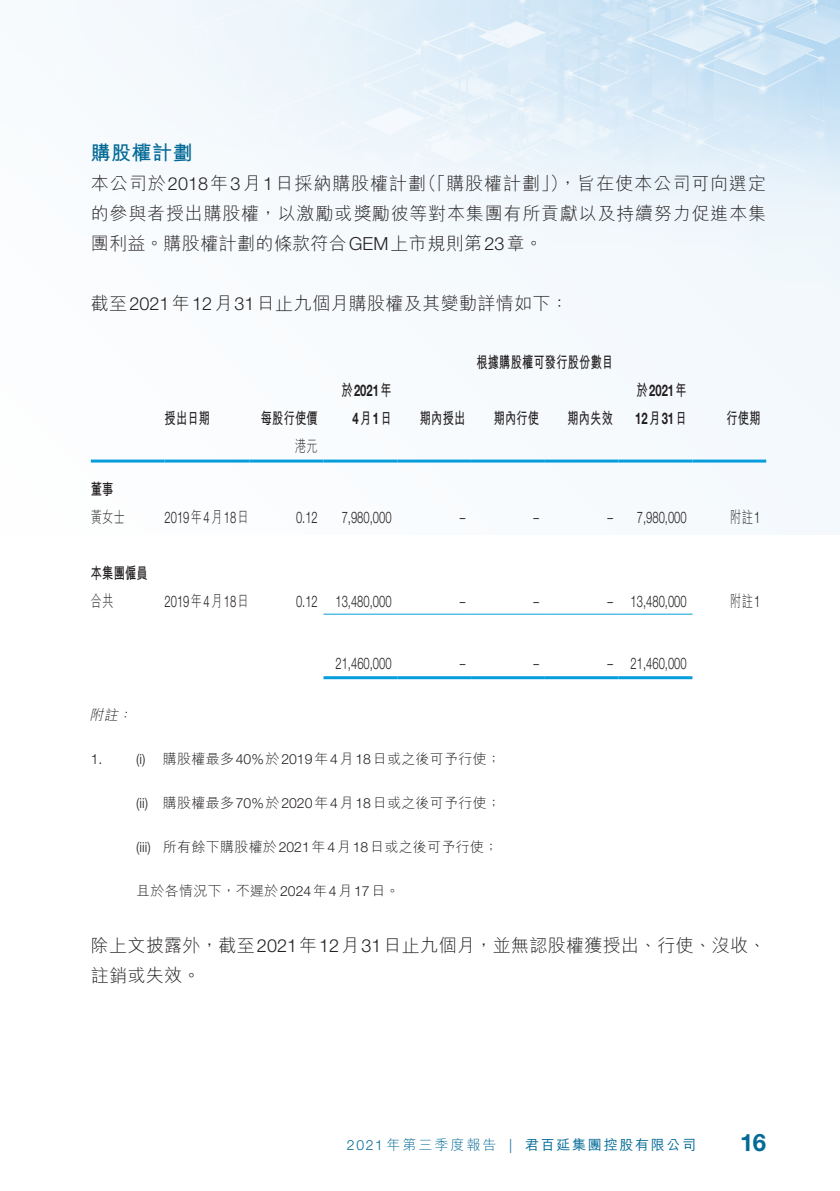
<style>
.page{position:relative;width:840px;height:1191px;background:#fff}
.page>*{position:absolute;margin:0;border:0;box-sizing:border-box;transform-origin:0 0}
.t1{font:700 24px "Helvetica Neue LT Std";color:#036a96}
._01_H1{font:700 20px "M Hei HK";letter-spacing:.02em;color:#036a96}
._00_txt{font:300 18px/30px "M Hei HK";letter-spacing:.045em;color:#231f20}
._00_txt-2{font:300 18px/30px "M Hei HK";letter-spacing:.02em;color:#231f20}
._50_Table_txt{font:300 16px "Helvetica Neue LT Std";color:#231f20;scale:.7 1}
._50_Table_txt-2{font:700 16px "M Hei HK";letter-spacing:.02em;color:#231f20;scale:.7 1}
._50_Table_txt-3{font:700 16px "Helvetica Neue LT Std";color:#231f20;scale:.7 1}
._50_Table_txt-4{font:300 16px "M Hei HK";letter-spacing:.02em;color:#231f20;scale:.7 1}
._06_Notes{font:300 14px "M Hei HK";letter-spacing:.02em;color:#231f20}
._06_Notes-2{font:300 14px "Helvetica Neue LT Std";color:#231f20}
.t2{font:500 14px "M Hei HK";letter-spacing:.12em;color:#036a96}
.t3{font:300 14px "M Hei HK";letter-spacing:.14em;color:#036a96}
._06_Notes-3{font:italic 300 14px "M Hei HK";color:#231f20}
.t4{font:300 14px "Helvetica Neue LT Std";color:#036a96}
.s1{font-family:"Helvetica Neue LT Std"}
.s2{font-family:"M Hei HK"}
</style>
<div class="page">
<img style="left:77px;top:0;width:762px;height:534px">
<hr style="left:91px;top:459px;width:73px;height:3px;background:#069ddc">
<hr style="left:164px;top:459px;width:85px;height:3px;background:#069ddc">
<hr style="left:249px;top:459px;width:74px;height:3px;background:#069ddc">
<hr style="left:323px;top:459px;width:74px;height:3px;background:#069ddc">
<hr style="left:397px;top:459px;width:74px;height:3px;background:#069ddc">
<hr style="left:471px;top:459px;width:73px;height:3px;background:#069ddc">
<hr style="left:544px;top:459px;width:74px;height:3px;background:#069ddc">
<hr style="left:618px;top:459px;width:74px;height:3px;background:#069ddc">
<hr style="left:692px;top:459px;width:73px;height:3px;background:#069ddc">
<hr style="left:323px;top:613px;width:74px;height:1px;background:#069ddc">
<hr style="left:397px;top:613px;width:74px;height:1px;background:#069ddc">
<hr style="left:471px;top:613px;width:73px;height:1px;background:#069ddc">
<hr style="left:544px;top:613px;width:74px;height:1px;background:#069ddc">
<hr style="left:618px;top:613px;width:74px;height:1px;background:#069ddc">
<hr style="left:323px;top:676px;width:74px;height:3px;background:#069ddc">
<hr style="left:397px;top:676px;width:74px;height:3px;background:#069ddc">
<hr style="left:471px;top:676px;width:73px;height:3px;background:#069ddc">
<hr style="left:544px;top:676px;width:74px;height:3px;background:#069ddc">
<hr style="left:618px;top:676px;width:74px;height:3px;background:#069ddc">
<p class="_01_H1" style="left:91px;top:138px;width:103px">購股權計劃</p>
<p class="_00_txt" style="left:418px;top:168px;width:151px">（「購股權計劃」）</p>
<p class="_00_txt" style="left:558px;top:168px;width:209px">，旨在使本公司可向選定</p>
<p class="_00_txt" style="left:91px;top:168px;width:676px">本公司於<span class="s1">2018</span>年<span class="s1">3</span>月<span class="s1">1</span>日採納購股權計劃<br>的參與者授出購股權，以激勵或獎勵彼等對本集團有所貢獻以及持續努力促進本集團利益。購股權計劃的條款符合<span class="s1">GEM</span>上市規則第<span class="s1">23</span>章。</p>
<p class="_00_txt-2" style="left:91px;top:288px;width:479px">截至<span class="s1">2021</span>年<span class="s1">12</span>月<span class="s1">31</span>日止九個月購股權及其變動詳情如下：</p>
<p class="_50_Table_txt-2" style="left:91px;top:477px;width:34px">董事</p>
<p class="_50_Table_txt-4" style="left:91px;top:508px;width:50px">黃女士</p>
<p class="_50_Table_txt-2" style="left:91px;top:561px;width:83px">本集團僱員</p>
<p class="_50_Table_txt-4" style="left:91px;top:592px;width:34px">合共</p>
<p class="_50_Table_txt-2" style="left:164px;top:406px;width:66px">授出日期</p>
<p class="_50_Table_txt-2" style="left:261px;top:406px;width:83px">每股行使價</p>
<p class="_50_Table_txt-4" style="left:295px;top:438px;width:34px">港元</p>
<p class="_50_Table_txt" style="left:164px;top:507px;width:122px">2019 <span class="s2">年 月</span>4 18<span class="s2">日</span></p>
<p class="_50_Table_txt" style="left:296px;top:507px;width:33px">0.12</p>
<p class="_50_Table_txt" style="left:164px;top:591px;width:122px">2019 <span class="s2">年 月</span>4 18<span class="s2">日</span></p>
<p class="_50_Table_txt" style="left:296px;top:591px;width:33px">0.12</p>
<p class="_50_Table_txt-3" style="left:341px;top:380px;width:73px"><span class="s2">於</span>2021<span class="s2">年</span></p>
<p class="_50_Table_txt-2" style="left:352px;top:406px;width:57px">月<span class="s1">4</span> 日<span class="s1">1</span></p>
<p class="_50_Table_txt" style="left:341px;top:507px;width:73px">7,980,000</p>
<p class="_50_Table_txt" style="left:335px;top:591px;width:82px">13,480,000</p>
<p class="_50_Table_txt-2" style="left:476px;top:350px;width:197px">根據購股權可發行股份數目</p>
<p class="_50_Table_txt-2" style="left:419px;top:406px;width:66px">期內授出</p>
<p class="_50_Table_txt-2" style="left:493px;top:406px;width:66px">期內行使</p>
<p class="_50_Table_txt-2" style="left:567px;top:406px;width:66px">期內失效</p>
<p class="_50_Table_txt-3" style="left:636px;top:380px;width:73px"><span class="s2">於</span>2021<span class="s2">年</span></p>
<p class="_50_Table_txt-3" style="left:634px;top:408px;width:75px">12<span class="s2">月</span>31<span class="s2">日</span></p>
<p class="_50_Table_txt" style="left:459px;top:507px;width:9px">–</p>
<p class="_50_Table_txt" style="left:533px;top:507px;width:9px">–</p>
<p class="_50_Table_txt" style="left:607px;top:507px;width:9px">–</p>
<p class="_50_Table_txt" style="left:636px;top:507px;width:73px">7,980,000</p>
<p class="_50_Table_txt" style="left:459px;top:591px;width:9px">–</p>
<p class="_50_Table_txt" style="left:533px;top:591px;width:9px">–</p>
<p class="_50_Table_txt" style="left:607px;top:591px;width:9px">–</p>
<p class="_50_Table_txt" style="left:630px;top:591px;width:82px">13,480,000</p>
<p class="_06_Notes-3" style="left:90px;top:707px;width:33px">附註</p>
<p class="_06_Notes-3" style="left:118px;top:707px;width:18px">：</p>
<p class="_06_Notes-2" style="left:91px;top:750px;width:13px">1.</p>
<p class="_06_Notes-2" style="left:136px;top:750px;width:11px">)i(</p>
<p class="_06_Notes-2" style="left:136px;top:794px;width:13px">)i i(</p>
<p class="_50_Table_txt" style="left:335px;top:653px;width:82px">21,460,000</p>
<p class="_50_Table_txt" style="left:459px;top:653px;width:9px">–</p>
<p class="_06_Notes" style="left:163px;top:751px;width:339px">購股權最多<span class="s1">40%</span>於<span class="s1">2019</span>年<span class="s1">4</span>月<span class="s1">18</span>日或之後可予行使;</p>
<p class="_06_Notes" style="left:163px;top:795px;width:339px">購股權最多<span class="s1">70%</span>於<span class="s1">2020</span>年<span class="s1">4</span>月<span class="s1">18</span>日或之後可予行使;</p>
<p class="_50_Table_txt" style="left:533px;top:653px;width:9px">–</p>
<p class="_50_Table_txt" style="left:607px;top:653px;width:9px">–</p>
<p class="_50_Table_txt" style="left:630px;top:653px;width:82px">21,460,000</p>
<p class="_50_Table_txt-2" style="left:726px;top:406px;width:50px">行使期</p>
<p class="_50_Table_txt-4" style="left:729px;top:508px;width:45px">附註<span class="s1">1</span></p>
<p class="_50_Table_txt-4" style="left:729px;top:592px;width:45px">附註<span class="s1">1</span></p>
<p class="_06_Notes" style="left:163px;top:839px;width:336px">所有餘下購股權於<span class="s1">2021</span>年<span class="s1">4</span>月<span class="s1">18</span>日或之後可予行使;</p>
<p class="_06_Notes-2" style="left:136px;top:838px;width:16px">( )iii</p>
<p class="_06_Notes" style="left:136px;top:883px;width:264px">且於各情況下，不遲於<span class="s1">2024</span>年<span class="s1">4</span>月<span class="s1">17</span>日。</p>
<p class="_00_txt-2" style="left:91px;top:930px;width:676px">除上文披露外，截至<span class="s1">2021</span>年<span class="s1">12</span>月<span class="s1">31</span>日止九個月，並無認股權獲授出、行使、沒收、註銷或失效。</p>
<p class="t3" style="left:346px;top:1137px;width:151px"><span class="s1">2021</span>年第三季度報告</p>
<p class="t4" style="left:509px;top:1136px;width:5px">|</p>
<p class="t2" style="left:525px;top:1134px;width:172px">君百延集團控股有限公司</p>
<h1 class="t1" style="left:739px;top:1127px;width:27px">16</h1>
</div>
